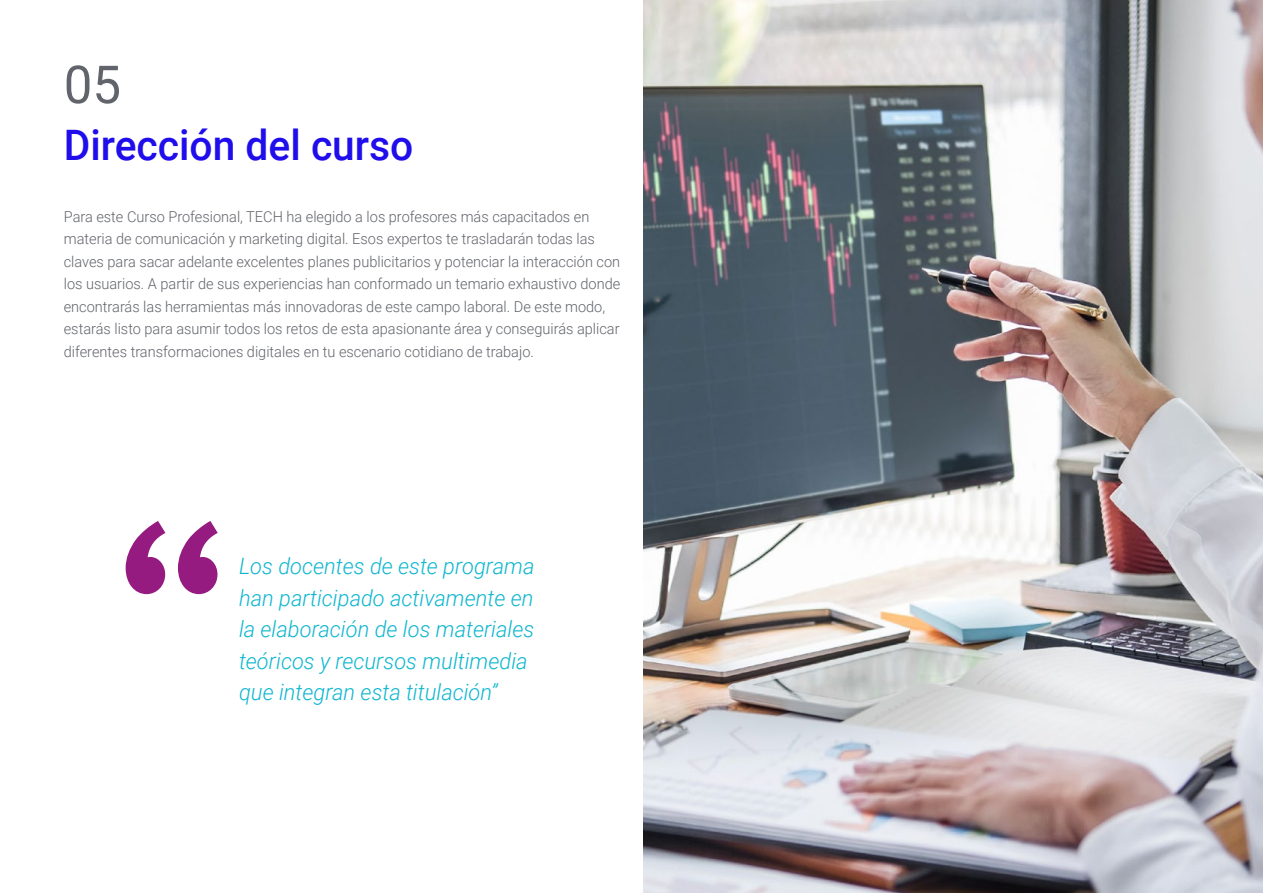
<style>
.page{position:relative;width:1263px;height:893px;background:#fff}
.page>*{position:absolute;margin:0;border:0;box-sizing:border-box;transform-origin:0 0}
.t1{font:52.5px "Roboto";color:#61646a}
.t2{font:500 42px "Roboto";color:#1f0dec}
.t3{font:italic 300 22.5px/31.5px "Roboto";color:#0fb6cf}
.t4{font:300 15px/22.5px "Roboto";color:#61646a}
</style>
<div class="page">
<img style="left:643px;top:0;width:620px;height:893px">
<svg style="left:126px;top:521px;width:92px;height:73px"></svg>
<h1 class="t1" style="left:64px;top:48px;width:59px">05</h1>
<h2 class="t2" style="left:64px;top:115px;width:351px">Dirección del curso</h2>
<p class="t4" style="left:64px;top:205px;width:558px">Para este Curso Profesional, TECH ha elegido a los profesores más capacitados en materia de comunicación y marketing digital. Esos expertos te trasladarán todas las claves para sacar adelante excelentes planes publicitarios y potenciar la interacción con los usuarios. A partir de sus experiencias han conformado un temario exhaustivo donde encontrarás las herramientas más innovadoras de este campo laboral. De este modo, estarás listo para asumir todos los retos de esta apasionante área y conseguirás aplicar diferentes transformaciones digitales en tu escenario cotidiano de trabajo.</p>
<h3 class="t3" style="left:239px;top:550px;width:297px">Los docentes de este programa han participado activamente en la elaboración de los materiales teóricos y recursos multimedia que integran esta titulación”</h3>
</div>
